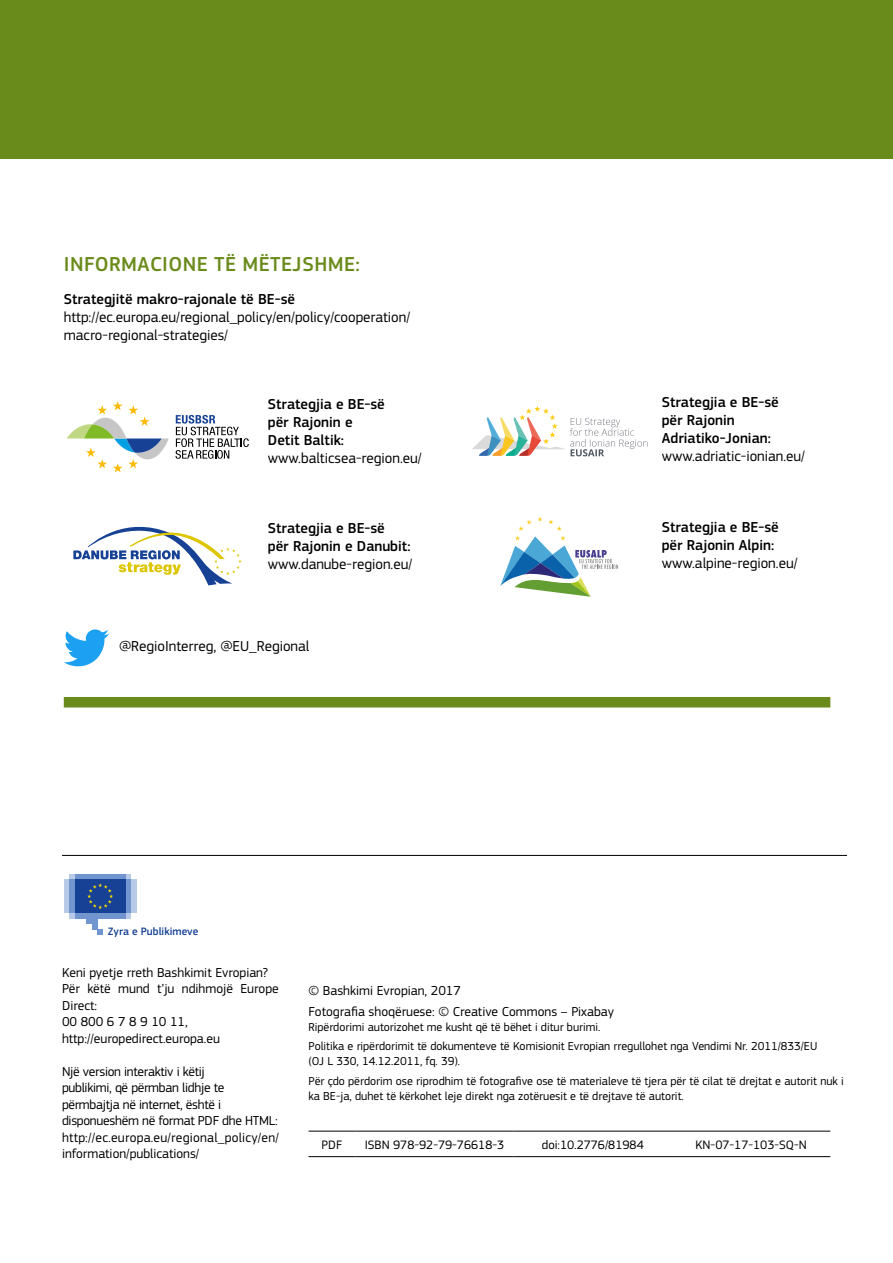
<style>
.page{position:relative;width:893px;height:1263px;background:#fff}
.page>*{position:absolute;margin:0;border:0;box-sizing:border-box;transform-origin:0 0}
.t1{font:500 21px "EC Square Sans Pro";letter-spacing:.02em;color:#698b1b}
.t2{font:15px/18px "EC Square Sans Pro";color:#000}
.t3{font:500 15px/18px "EC Square Sans Pro";color:#000}
.t4{font:13.5px/16.5px "EC Square Sans Pro";color:#000}
.t5{font:13.5px/16.5px "EC Square Sans Pro";letter-spacing:-.02em;color:#000}
.t6{font:12.75px "EC Square Sans Pro";color:#000}
.t7{font:12px/19.2px "EC Square Sans Pro";color:#000}
.t8{font:500 11.1px "EC Square Sans Pro";color:#164194}
</style>
<div class="page">
<hr style="left:892px;top:222px;width:1px;height:153px;background:#249d99">
<hr style="left:892px;top:375px;width:1px;height:178px;background:#e7332d">
<div style="left:0;top:0;width:893px;height:158px;background:#698b1b"></div>
<svg style="left:67px;top:401px;width:102px;height:71px"></svg>
<svg style="left:176px;top:415px;width:73px;height:44px"></svg>
<svg style="left:472px;top:406px;width:175px;height:50px"></svg>
<div style="left:64px;top:697px;width:766px;height:10px;background:#698b1b"></div>
<svg style="left:73px;top:526px;width:169px;height:59px"></svg>
<svg style="left:500px;top:517px;width:118px;height:80px"></svg>
<svg style="left:64px;top:629px;width:45px;height:37px"></svg>
<svg style="left:70px;top:913px;width:61px;height:5px"></svg>
<svg style="left:70px;top:874px;width:61px;height:5px"></svg>
<div style="left:75px;top:874px;width:50px;height:5px;background:#7196cf"></div>
<div style="left:75px;top:913px;width:50px;height:5px;background:#7196cf"></div>
<div style="left:125px;top:879px;width:6px;height:34px;background:#7196cf"></div>
<div style="left:131px;top:879px;width:5px;height:34px;background:#b8cae7"></div>
<div style="left:70px;top:879px;width:5px;height:34px;background:#7196cf"></div>
<div style="left:64px;top:879px;width:6px;height:34px;background:#b8cae7"></div>
<div style="left:86px;top:913px;width:11px;height:11px;background:#7196cf"></div>
<div style="left:92px;top:913px;width:5px;height:16px;background:#7196cf"></div>
<svg style="left:97px;top:929px;width:6px;height:6px"></svg>
<div style="left:75px;top:879px;width:50px;height:34px;background:#164194"></div>
<svg style="left:87px;top:883px;width:26px;height:26px"></svg>
<hr style="left:308px;top:1156px;width:47px;height:1px;background:#000">
<hr style="left:355px;top:1156px;width:159px;height:1px;background:#000">
<hr style="left:514px;top:1156px;width:158px;height:1px;background:#000">
<hr style="left:672px;top:1156px;width:158px;height:1px;background:#000">
<hr style="left:308px;top:1131px;width:47px;height:1px;background:#000">
<hr style="left:355px;top:1131px;width:159px;height:1px;background:#000">
<hr style="left:514px;top:1131px;width:158px;height:1px;background:#000">
<hr style="left:672px;top:1131px;width:158px;height:1px;background:#000">
<hr style="left:62px;top:855px;width:785px;height:1px;background:#000">
<h1 class="t1" style="left:64px;top:252px;width:297px">INFORMACIONE TË MËTEJSHME:</h1>
<p class="t3" style="left:64px;top:290px;width:233px">Strategjitë makro-rajonale të BE-së</p>
<p class="t2" style="left:64px;top:308px;width:348px">http://ec.europa.eu/regional_policy/en/policy/cooperation/ macro-regional-strategies/</p>
<p class="t3" style="left:268px;top:395px;width:119px">Strategjia e BE-së për Rajonin e<br>Detit Baltik:</p>
<p class="t2" style="left:268px;top:449px;width:155px">www.balticsea-region.eu/</p>
<p class="t3" style="left:268px;top:519px;width:144px">Strategjia e BE-së<br>për Rajonin e Danubit:</p>
<p class="t2" style="left:268px;top:555px;width:146px">www.danube-region.eu/</p>
<p class="t2" style="left:119px;top:637px;width:192px">@RegioInterreg, @EU_Regional</p>
<p class="t8" style="left:108px;top:925px;width:92px">Zyra e Publikimeve</p>
<p class="t3" style="left:662px;top:393px;width:119px">Strategjia e BE-së për Rajonin<br>Adriatiko-Jonian:</p>
<p class="t2" style="left:662px;top:447px;width:145px">www.adriatic-ionian.eu/</p>
<p class="t3" style="left:662px;top:518px;width:119px">Strategjia e BE-së për Rajonin Alpin:</p>
<p class="t2" style="left:662px;top:554px;width:137px">www.alpine-region.eu/</p>
<p class="t4" style="left:62px;top:964px;width:218px">Keni pyetje rreth Bashkimit Evropian?<br>Për këtë mund t’ju ndihmojë Europe<br>Direct:<br>00 800 6 7 8 9 10 11, http://europedirect.europa.eu</p>
<p class="t5" style="left:62px;top:1063px;width:218px">Një version interaktiv i këtij<br>publikimi, që përmban lidhje te përmbajtja në internet, është i disponueshëm në format PDF dhe HTML: http://ec.europa.eu/regional_policy/en/ information/publications/</p>
<p class="t4" style="left:308px;top:981px;width:307px;line-height:20.7px">© Bashkimi Evropian, 2017<br>Fotografia shoqëruese: © Creative Commons – Pixabay</p>
<p class="t7" style="left:308px;top:1018px;width:510px">Ripërdorimi autorizohet me kusht që të bëhet i ditur burimi.<br>Politika e ripërdorimit të dokumenteve të Komisionit Evropian rregullohet nga Vendimi Nr. 2011/833/EU</p>
<p class="t7" style="left:308px;top:1052px;width:537px">(OJ L 330, 14.12.2011, fq. 39).<br>Për çdo përdorim ose riprodhim të fotografive ose të materialeve të tjera për të cilat të drejtat e autorit nuk i</p>
<p class="t7" style="left:308px;top:1086px;width:377px">ka BE-ja, duhet të kërkohet leje direkt nga zotëruesit e të drejtave të autorit.</p>
<p class="t6" style="left:322px;top:1137px;width:22px">PDF</p>
<p class="t6" style="left:365px;top:1137px;width:141px">ISBN 978-92-79-76618-3</p>
<p class="t6" style="left:542px;top:1137px;width:103px">doi:10.2776/81984</p>
<p class="t6" style="left:696px;top:1137px;width:113px">KN-07-17-103-SQ-N</p>
</div>
